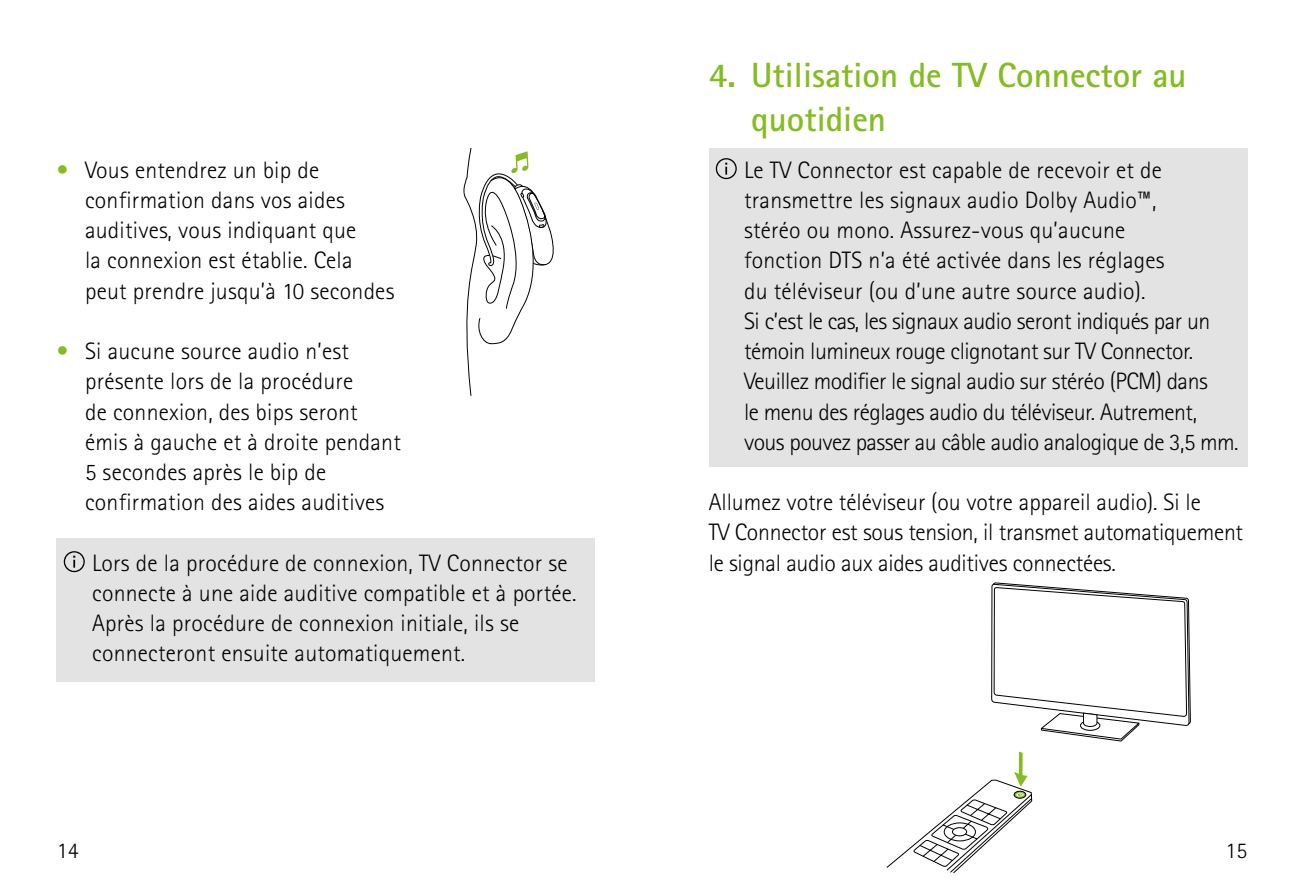
<style>
.page{position:relative;width:1304px;height:886px;background:#fff}
.page>*{position:absolute;margin:0;border:0;box-sizing:border-box;transform-origin:0 0}
.t1{font:700 35px/44.5px "Rotis Sans Serif Pro";color:#85bc22}
.t2{font:300 23.75px/30.2px "Rotis Sans Serif Pro";letter-spacing:.01em;color:#000}
.t3{font:300 23.75px/30.2px "Rotis Sans Serif Pro";letter-spacing:-.02em;color:#000}
.t4{font:300 23.75px/30.2px "Rotis Sans Serif Pro";letter-spacing:-.01em;color:#000}
.t5{font:300 22.5px "Rotis Sans Serif Pro";color:#000}
.s1{color:#85bc22}
</style>
<div class="page">
<svg style="left:887px;top:583px;width:304px;height:290px"></svg>
<svg style="left:464px;top:148px;width:89px;height:248px"></svg>
<div style="left:57px;top:538px;width:538px;height:144px;background:#e3e3e4"></div>
<svg style="left:64px;top:551px;width:21px;height:21px"></svg>
<div style="left:709px;top:148px;width:538px;height:319px;background:#e3e3e4"></div>
<svg style="left:716px;top:158px;width:21px;height:21px"></svg>
<p class="t2" style="left:85px;top:154px;width:311px;text-indent:-28px"><span class="s1">•</span> Vous entendrez un bip de confirmation dans vos aides auditives, vous indiquant que<br>la connexion est établie. Cela peut prendre jusqu’à 10 secondes</p>
<p class="t2" style="left:85px;top:336px;width:317px;text-indent:-28px"><span class="s1">•</span> Si aucune source audio n’est présente lors de la procédure<br>de connexion, des bips seront émis à gauche et à droite pendant<br>5 secondes après le bip de confirmation des aides auditives</p>
<p class="t2" style="left:92px;top:547px;width:486px">Lors de la procédure de connexion, TV Connector se connecte à une aide auditive compatible et à portée.<br>Après la procédure de connexion initiale, ils se connecteront ensuite automatiquement.</p>
<h1 class="t1" style="left:751px;top:55px;width:437px;text-indent:-43px">4. Utilisation de TV Connector au quotidien</h1>
<p class="t3" style="left:744px;top:154px;width:496px">Le TV Connector est capable de recevoir et de transmettre les signaux audio Dolby Audio™,<br>stéréo ou mono. Assurez-vous qu’aucune<br>fonction DTS n’a été activée dans les réglages<br>du téléviseur (ou d’une autre source audio).<br>Si c’est le cas, les signaux audio seront indiqués par un témoin lumineux rouge clignotant sur TV Connector.<br>Veuillez modifier le signal audio sur stéréo (PCM) dans<br>le menu des réglages audio du téléviseur. Autrement, vous pouvez passer au câble audio analogique de 3,5 mm.</p>
<p class="t4" style="left:709px;top:487px;width:536px">Allumez votre téléviseur (ou votre appareil audio). Si le<br>TV Connector est sous tension, il transmet automatiquement le signal audio aux aides auditives connectées.</p>
<p class="t5" style="left:57px;top:838px;width:23px">14</p>
<p class="t5" style="left:1225px;top:838px;width:23px">15</p>
</div>
